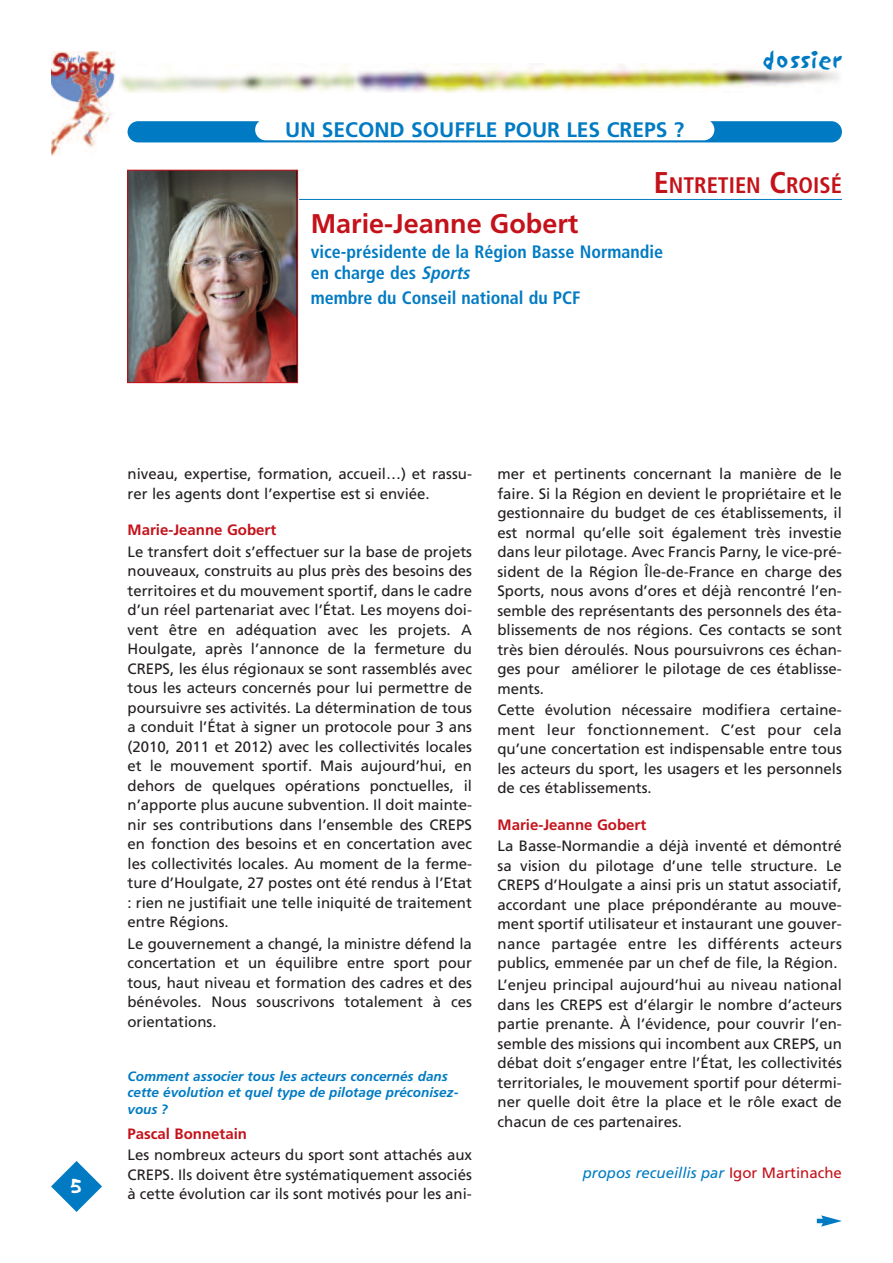
<style>
.page{position:relative;width:893px;height:1263px;background:#fff}
.page>*{position:absolute;margin:0;border:0;box-sizing:border-box;transform-origin:0 0}
.t1{font:700 27px "Frutiger";color:#c4121a}
.t2{font:700 condensed 22.5px "Frutiger";color:#c4121a}
.t3{font:700 21px "Frutiger";color:#007bc3}
.t4{font:21px "Sand";color:#007bc3}
.t5{font:700 condensed 18px/21px "Frutiger";color:#007bc3}
.t6{font:18px "Sand";color:#fff}
.t7{font:15px/19.5px "Frutiger";color:#231f20;text-align:justify}
.t8{font:700 15px "Frutiger";color:#c4121a}
.t9{font:italic 15px "Frutiger";color:#007bc3}
.t10{font:italic 700 13.5px/16.5px "Frutiger";color:#007bc3}
.s1{font-size:30px}
.s2{font-style:italic}
.s3{font-style:normal;color:#c4121a}
</style>
<div class="page">
<img style="left:51px;top:51px;width:64px;height:104px">
<svg style="left:51px;top:1161px;width:51px;height:51px"></svg>
<img style="left:119px;top:64px;width:720px;height:28px">
<hr style="left:299px;top:199px;width:543px;height:1px;background:#007bc3">
<img style="left:130px;top:172px;width:166px;height:209px">
<div style="left:128px;top:170px;width:170px;height:213px;border:1px solid #c4121a"></div>
<div style="left:128px;top:121px;width:714px;height:21px;background:#007bc3;border-radius:11px"></div>
<div style="left:255px;top:119px;width:459px;height:21px;background:#fff;border-radius:11px"></div>
<svg style="left:817px;top:1215px;width:25px;height:11px"></svg>
<h3 class="t3" style="left:285px;top:122px;width:401px">UN SECOND SOUFFLE POUR LES CREPS ?</h3>
<h3 class="t4" style="left:761px;top:47px;width:82px">dossier</h3>
<h2 class="t2" style="left:654px;top:176px;width:190px"><span class="s1">E</span>NTRETIEN <span class="s1">C</span>ROISÉ</h2>
<h1 class="t1" style="left:311px;top:213px;width:269px">Marie-Jeanne Gobert</h1>
<p class="t5" style="left:311px;top:243px;width:354px">vice-présidente de la Région Basse Normandie en charge des <span class="s2">Sports</span></p>
<p class="t5" style="left:311px;top:289px;width:271px">membre du Conseil national du PCF</p>
<p class="t6" style="left:71px;top:1174px;width:14px">5</p>
<p class="t7" style="left:128px;top:465px;width:346px">niveau, expertise, formation, accueil…) et rassu&shy;rer les agents dont l’expertise est si enviée.</p>
<p class="t8" style="left:128px;top:524px;width:150px">Marie-Jeanne Gobert</p>
<p class="t7" style="left:128px;top:543px;width:346px">Le transfert doit s’effectuer sur la base de projets nouveaux, construits au plus près des besoins des territoires et du mouvement sportif, dans le cadre d’un réel partenariat avec l’État. Les moyens doi&shy;vent être en adéquation avec les projets. A Houlgate, après l’annonce de la fermeture du CREPS, les élus régionaux se sont rassemblés avec tous les acteurs concernés pour lui permettre de poursuivre ses activités. La détermination de tous a conduit l’État à signer un protocole pour 3 ans (2010, 2011 et 2012) avec les collectivités locales et le mouvement sportif. Mais aujourd’hui, en dehors de quelques opérations ponctuelles, il n’apporte plus aucune subvention. Il doit mainte&shy;nir ses contributions dans l’ensemble des CREPS en fonction des besoins et en concertation avec les collectivités locales. Au moment de la ferme&shy;ture d’Houlgate, 27 postes ont été rendus à l’Etat : rien ne justifiait une telle iniquité de traitement entre Régions.</p>
<p class="t7" style="left:127px;top:935px;width:346px">Le gouvernement a changé, la ministre défend la concertation et un équilibre entre sport pour tous, haut niveau et formation des cadres et des bénévoles. Nous souscrivons totalement à ces orientations.</p>
<p class="t10" style="left:128px;top:1069px;width:333px">Comment associer tous les acteurs concernés dans cette évolution et quel type de pilotage préconisez&shy;vous ?</p>
<p class="t8" style="left:128px;top:1127px;width:121px">Pascal Bonnetain</p>
<p class="t7" style="left:128px;top:1146px;width:346px">Les nombreux acteurs du sport sont attachés aux CREPS. Ils doivent être systématiquement associés à cette évolution car ils sont motivés pour les ani-</p>
<p class="t7" style="left:497px;top:465px;width:346px">mer et pertinents concernant la manière de le faire. Si la Région en devient le propriétaire et le gestionnaire du budget de ces établissements, il est normal qu’elle soit également très investie dans leur pilotage. Avec Francis Parny, le vice-pré&shy;sident de la Région Île-de-France en charge des Sports, nous avons d’ores et déjà rencontré l’en&shy;semble des représentants des personnels des éta&shy;blissements de nos régions. Ces contacts se sont très bien déroulés. Nous poursuivrons ces échan&shy;ges pour améliorer le pilotage de ces établisse&shy;ments.</p>
<p class="t7" style="left:497px;top:701px;width:346px">Cette évolution nécessaire modifiera certaine&shy;ment leur fonctionnement. C’est pour cela qu’une concertation est indispensable entre tous les acteurs du sport, les usagers et les personnels de ces établissements.</p>
<p class="t8" style="left:497px;top:818px;width:150px">Marie-Jeanne Gobert</p>
<p class="t7" style="left:497px;top:838px;width:346px">La Basse-Normandie a déjà inventé et démontré sa vision du pilotage d’une telle structure. Le CREPS d’Houlgate a ainsi pris un statut associatif, accordant une place prépondérante au mouve&shy;ment sportif utilisateur et instaurant une gouver&shy;nance partagée entre les différents acteurs publics, emmenée par un chef de file, la Région.</p>
<p class="t7" style="left:497px;top:976px;width:346px">L’enjeu principal aujourd’hui au niveau national dans les CREPS est d’élargir le nombre d’acteurs partie prenante. À l’évidence, pour couvrir l’en&shy;semble des missions qui incombent aux CREPS, un débat doit s’engager entre l’État, les collectivités territoriales, le mouvement sportif pour détermi&shy;ner quelle doit être la place et le rôle exact de chacun de ces partenaires.</p>
<p class="t9" style="left:583px;top:1166px;width:261px">propos recueillis par <span class="s3">Igor Martinache</span></p>
</div>
